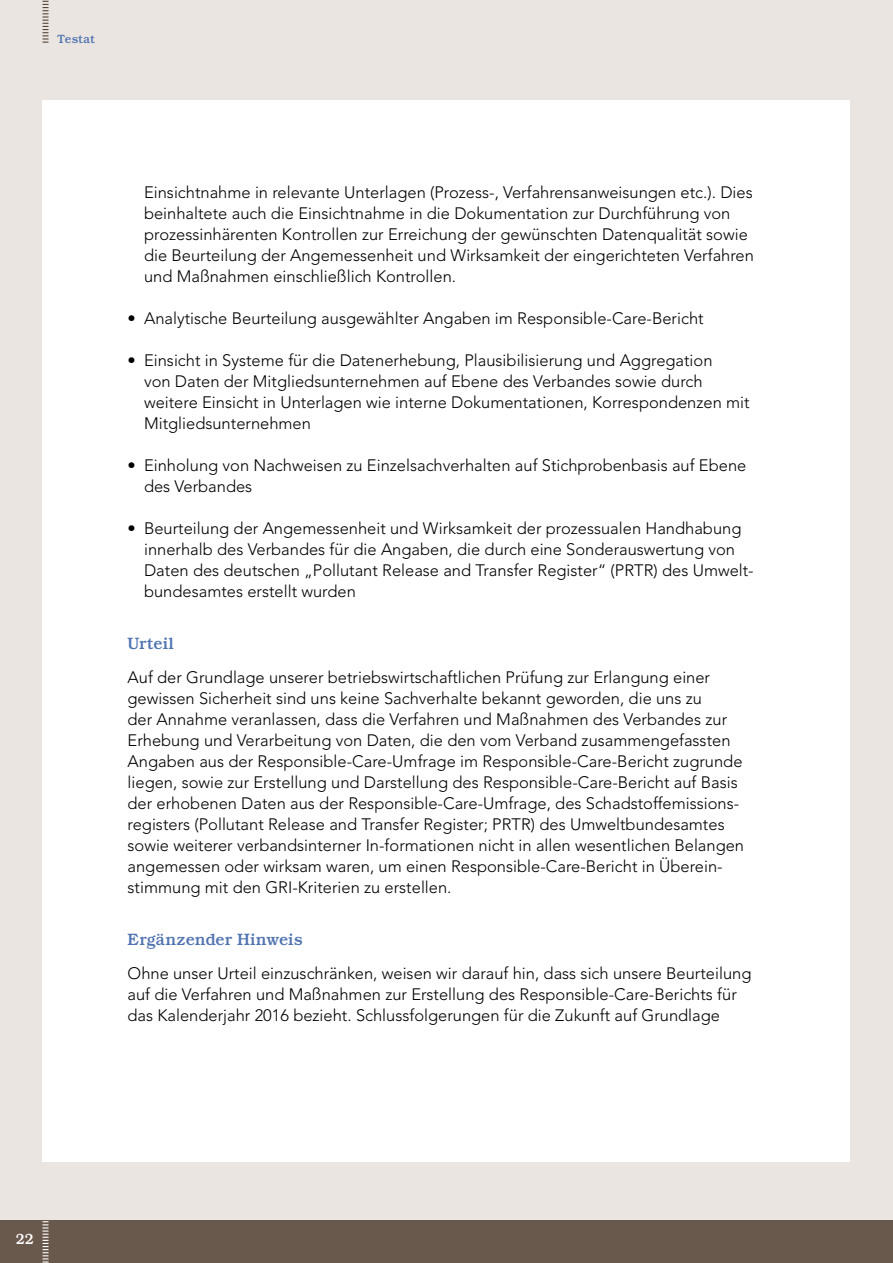
<style>
.page{position:relative;width:893px;height:1263px;background:#ebe5e1}
.page>*{position:absolute;margin:0;border:0;box-sizing:border-box;transform-origin:0 0}
.t1{font:300 16.5px/21px "Avenir LT Std";color:#000}
.t2{font:500 16.5px "Bookman Std";color:#5174b1}
.t3{font:500 15px "Bookman Std";color:#fff}
.t4{font:500 12px "Bookman Std";color:#5174b1}
</style>
<div class="page">
<svg style="left:43px;top:0;width:6px;height:43px"></svg>
<div style="left:0;top:1220px;width:893px;height:43px;background:#69584c"></div>
<svg style="left:43px;top:1221px;width:6px;height:42px"></svg>
<div style="left:43px;top:100px;width:807px;height:1062px;background:#fff"></div>
<p class="t4" style="left:57px;top:32px;width:39px">Testat</p>
<p class="t1" style="left:144px;top:182px;width:611px">Einsichtnahme in relevante Unterlagen (Prozess-, Verfahrensanweisungen etc.). Dies beinhaltete auch die Einsichtnahme in die Dokumentation zur Durchführung von prozessinhärenten Kontrollen zur Erreichung der gewünschten Datenqualität sowie die Beurteilung der Angemessenheit und Wirksamkeit der eingerichteten Verfahren und Maßnahmen einschließlich Kontrollen.</p>
<p class="t1" style="left:128px;top:308px;width:578px">• Analytische Beurteilung ausgewählter Angaben im Responsible-Care-Bericht</p>
<p class="t1" style="left:144px;top:350px;width:607px;text-indent:-17px">• Einsicht in Systeme für die Datenerhebung, Plausibilisierung und Aggregation<br>von Daten der Mitgliedsunternehmen auf Ebene des Verbandes sowie durch weitere Einsicht in Unterlagen wie interne Dokumentationen, Korrespondenzen mit Mitgliedsunternehmen</p>
<p class="t1" style="left:144px;top:455px;width:604px;text-indent:-16px">• Einholung von Nachweisen zu Einzelsachverhalten auf Stichprobenbasis auf Ebene des Verbandes</p>
<p class="t1" style="left:144px;top:518px;width:611px;text-indent:-16px">• Beurteilung der Angemessenheit und Wirksamkeit der prozessualen Handhabung innerhalb des Verbandes für die Angaben, die durch eine Sonderauswertung von Daten des deutschen „Pollutant Release and Transfer Register“ (PRTR) des Umwelt&shy;bundesamtes erstellt wurden</p>
<p class="t2" style="left:128px;top:634px;width:48px">Urteil</p>
<p class="t1" style="left:128px;top:667px;width:618px">Auf der Grundlage unserer betriebswirtschaftlichen Prüfung zur Erlangung einer gewissen Sicherheit sind uns keine Sachverhalte bekannt geworden, die uns zu<br>der Annahme veranlassen, dass die Verfahren und Maßnahmen des Verbandes zur Erhebung und Verarbeitung von Daten, die den vom Verband zusammengefassten Angaben aus der Responsible-Care-Umfrage im Responsible-Care-Bericht zugrunde liegen, sowie zur Erstellung und Darstellung des Responsible-Care-Bericht auf Basis der erhobenen Daten aus der Responsible-Care-Umfrage, des Schadstoffemissions&shy;registers (Pollutant Release and Transfer Register; PRTR) des Umweltbundesamtes sowie weiterer verbandsinterner In-formationen nicht in allen wesentlichen Belangen angemessen oder wirksam waren, um einen Responsible-Care-Bericht in Überein&shy;stimmung mit den GRI-Kriterien zu erstellen.</p>
<p class="t2" style="left:128px;top:929px;width:177px">Ergänzender Hinweis</p>
<p class="t1" style="left:128px;top:962px;width:625px">Ohne unser Urteil einzuschränken, weisen wir darauf hin, dass sich unsere Beurteilung auf die Verfahren und Maßnahmen zur Erstellung des Responsible-Care-Berichts für das Kalenderjahr 2016 bezieht. Schlussfolgerungen für die Zukunft auf Grundlage</p>
<p class="t3" style="left:16px;top:1230px;width:20px">22</p>
</div>
